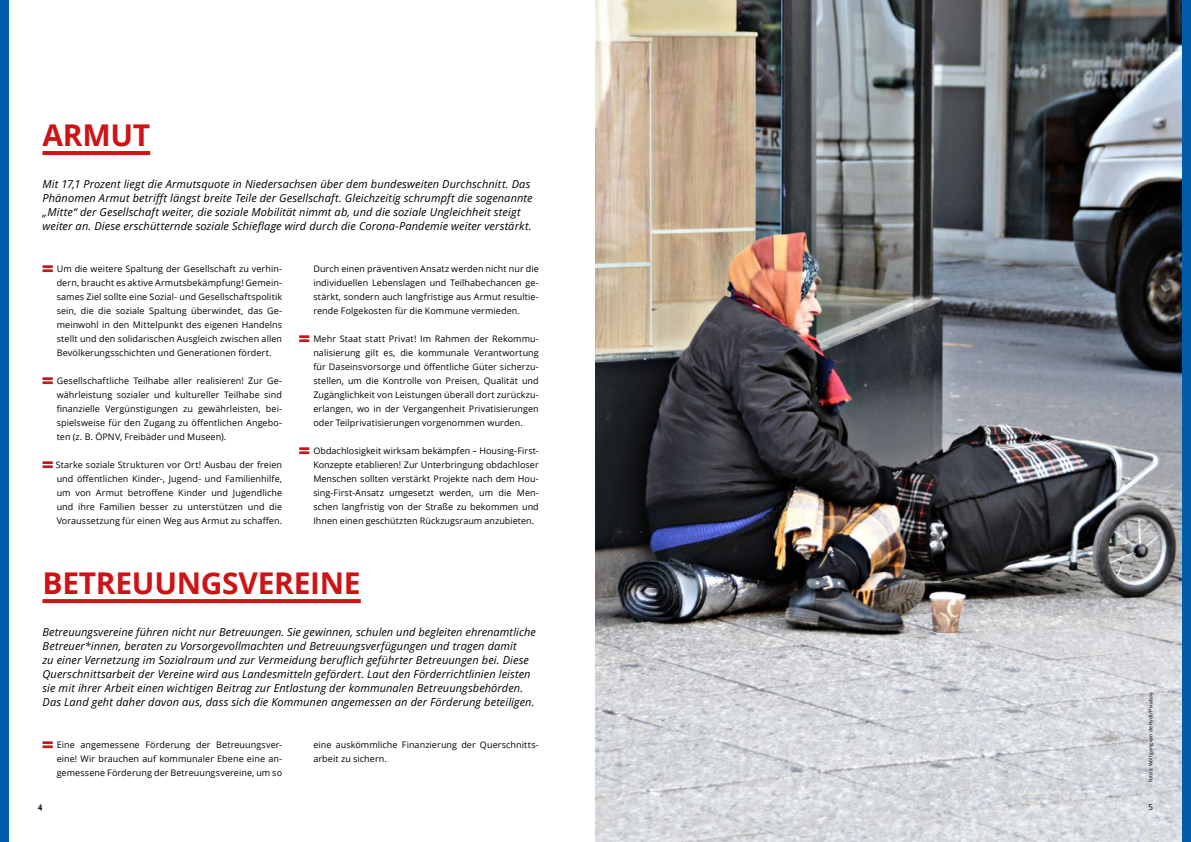
<style>
.page{position:relative;width:1191px;height:842px;background:#fff}
.page>*{position:absolute;margin:0;border:0;box-sizing:border-box;transform-origin:0 0}
.t1{font:700 30px "Open Sans";letter-spacing:-.01em;color:#cd1316}
.t2{font:italic 11px/14px "Open Sans";letter-spacing:.01em;color:#000}
.t3{font:9px/14px "Open Sans";letter-spacing:.01em;color:#000;text-align:justify}
.t4{font:8px "Chantilly";color:#000}
.t5{font:8px "Open Sans";color:#000}
.t6{font:5px "Open Sans";letter-spacing:.025em;color:#000}
</style>
<div class="page">
<img style="left:595px;top:0;width:587px;height:842px">
<div style="left:0;top:0;width:8px;height:842px;background:#005da9"></div>
<div style="left:1182px;top:0;width:9px;height:842px;background:#005da9"></div>
<svg style="left:43px;top:265px;width:10px;height:7px"></svg>
<svg style="left:43px;top:377px;width:10px;height:7px"></svg>
<svg style="left:43px;top:461px;width:10px;height:7px"></svg>
<svg style="left:299px;top:335px;width:10px;height:7px"></svg>
<svg style="left:299px;top:447px;width:10px;height:7px"></svg>
<hr style="left:43px;top:151px;width:107px;height:4px;background:#cd1316">
<svg style="left:43px;top:741px;width:10px;height:7px"></svg>
<svg style="left:43px;top:599px;width:318px;height:4px"></svg>
<h1 class="t1" style="left:43px;top:114px;width:109px">ARMUT</h1>
<p class="t2" style="left:43px;top:177px;width:491px">Mit 17,1 Prozent liegt die Armutsquote in Niedersachsen über dem bundesweiten Durchschnitt. Das Phänomen Armut betrifft längst breite Teile der Gesellschaft. Gleichzeitig schrumpft die sogenannte „Mitte“ der Gesellschaft weiter, die soziale Mobilität nimmt ab, und die soziale Ungleichheit steigt weiter an. Diese erschütternde soziale Schieflage wird durch die Corona-Pandemie weiter verstärkt.</p>
<p class="t3" style="left:57px;top:262px;width:227px">Um die weitere Spaltung der Gesellschaft zu verhin&shy;dern, braucht es aktive Armutsbekämpfung! Gemein&shy;sames Ziel sollte eine Sozial- und Gesellschaftspolitik sein, die die soziale Spaltung überwindet, das Ge&shy;meinwohl in den Mittelpunkt des eigenen Handelns stellt und den solidarischen Ausgleich zwischen allen Bevölkerungsschichten und Generationen fördert.</p>
<p class="t3" style="left:57px;top:374px;width:227px">Gesellschaftliche Teilhabe aller realisieren! Zur Ge&shy;währleistung sozialer und kultureller Teilhabe sind finanzielle Vergünstigungen zu gewährleisten, bei&shy;spielsweise für den Zugang zu öffentlichen Angebo&shy;ten (z. B. ÖPNV, Freibäder und Museen).</p>
<p class="t3" style="left:56px;top:458px;width:228px">Starke soziale Strukturen vor Ort! Ausbau der freien und öffentlichen Kinder-, Jugend- und Familienhilfe, um von Armut betroffene Kinder und Jugendliche und ihre Familien besser zu unterstützen und die Voraussetzung für einen Weg aus Armut zu schaffen.</p>
<p class="t3" style="left:313px;top:262px;width:227px">Durch einen präventiven Ansatz werden nicht nur die individuellen Lebenslagen und Teilhabechancen ge&shy;stärkt, sondern auch langfristige aus Armut resultie&shy;rende Folgekosten für die Kommune vermieden.</p>
<p class="t3" style="left:313px;top:332px;width:227px">Mehr Staat statt Privat! Im Rahmen der Rekommu&shy;nalisierung gilt es, die kommunale Verantwortung für Daseinsvorsorge und öffentliche Güter sicherzu&shy;stellen, um die Kontrolle von Preisen, Qualität und Zugänglichkeit von Leistungen überall dort zurückzu&shy;erlangen, wo in der Vergangenheit Privatisierungen oder Teilprivatisierungen vorgenommen wurden.</p>
<p class="t3" style="left:313px;top:444px;width:227px">Obdachlosigkeit wirksam bekämpfen – Housing-First-Konzepte etablieren! Zur Unterbringung obdachloser Menschen sollten verstärkt Projekte nach dem Hou&shy;sing-First-Ansatz umgesetzt werden, um die Men&shy;schen langfristig von der Straße zu bekommen und Ihnen einen geschützten Rückzugsraum anzubieten.</p>
<h1 class="t1" style="left:43px;top:562px;width:320px">BETREUUNGSVEREINE</h1>
<p class="t2" style="left:43px;top:625px;width:495px">Betreuungsvereine führen nicht nur Betreuungen. Sie gewinnen, schulen und begleiten ehrenamtliche Betreuer*innen, beraten zu Vorsorgevollmachten und Betreuungsverfügungen und tragen damit<br>zu einer Vernetzung im Sozialraum und zur Vermeidung beruflich geführter Betreuungen bei. Diese Querschnittsarbeit der Vereine wird aus Landesmitteln gefördert. Laut den Förderrichtlinien leisten sie mit ihrer Arbeit einen wichtigen Beitrag zur Entlastung der kommunalen Betreuungsbehörden.<br>Das Land geht daher davon aus, dass sich die Kommunen angemessen an der Förderung beteiligen.</p>
<p class="t3" style="left:57px;top:738px;width:227px">Eine angemessene Förderung der Betreuungsver&shy;eine! Wir brauchen auf kommunaler Ebene eine an&shy;gemessene Förderung der Betreuungsvereine, um so</p>
<p class="t3" style="left:313px;top:738px;width:227px">eine auskömmliche Finanzierung der Querschnitts&shy;arbeit zu sichern.</p>
<p class="t6" style="left:1147px;top:782px;width:91px;rotate:-90deg">Fotos: Wolfgang van de Rydt/Pixabay</p>
<p class="t4" style="left:38px;top:804px;width:6px">4</p>
<p class="t5" style="left:1148px;top:802px;width:6px">5</p>
</div>
